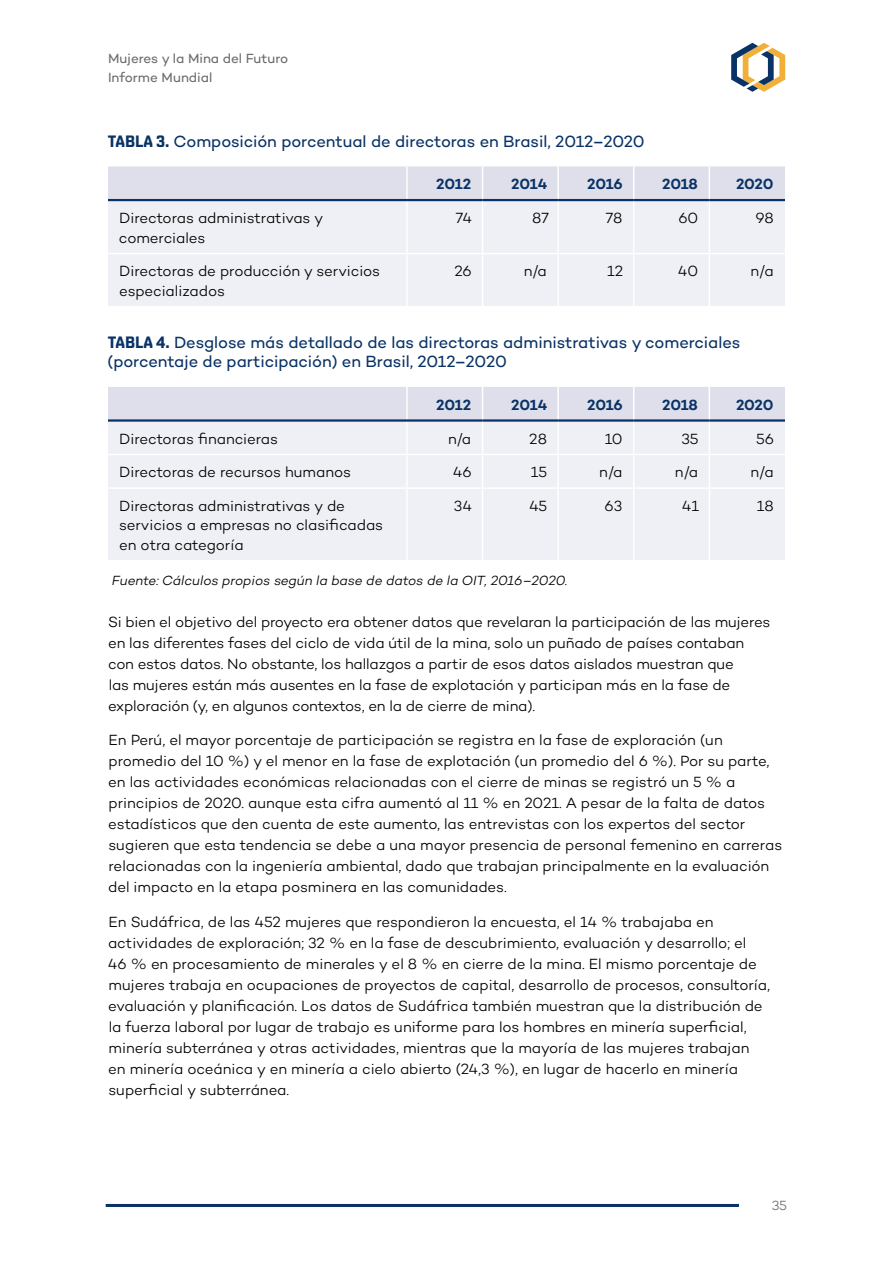
<style>
.page{position:relative;width:893px;height:1263px;background:#fff}
.page>*{position:absolute;margin:0;border:0;box-sizing:border-box;transform-origin:0 0}
.Table_title{font:16.5px/19.5px "Campton";letter-spacing:-.005em;color:#093266}
.Table_text{font:300 15px/21px "Campton";letter-spacing:-.01em;color:#000}
.Table_H1{font:600 15px "Campton";letter-spacing:-.01em;color:#093266}
.Source{font:italic 300 13.5px "Campton";letter-spacing:-.01em;color:#000}
.t1{font:13.5px/19.5px "Campton";color:#696c6d}
.t2{font:300 13.5px "Campton";color:#696c6d}
.s1{font-family:"Shentox";font-weight:700}
</style>
<div class="page">
<svg style="left:731px;top:43px;width:54px;height:49px"></svg>
<hr style="left:106px;top:1204px;width:633px;height:3px;background:#093266">
<div style="left:108px;top:166px;width:677px;height:33px;background:#dedfea"></div>
<div style="left:108px;top:201px;width:677px;height:105px;background:#eff0f5"></div>
<hr style="left:406px;top:166px;width:2px;height:33px;background:#fff">
<hr style="left:482px;top:166px;width:1px;height:33px;background:#fff">
<hr style="left:557px;top:166px;width:2px;height:33px;background:#fff">
<hr style="left:633px;top:166px;width:1px;height:33px;background:#fff">
<hr style="left:709px;top:166px;width:1px;height:33px;background:#fff">
<hr style="left:406px;top:201px;width:2px;height:52px;background:#fff">
<hr style="left:482px;top:201px;width:1px;height:52px;background:#fff">
<hr style="left:557px;top:201px;width:2px;height:52px;background:#fff">
<hr style="left:633px;top:201px;width:1px;height:52px;background:#fff">
<hr style="left:709px;top:201px;width:1px;height:52px;background:#fff">
<hr style="left:108px;top:253px;width:299px;height:1px;background:#fff">
<hr style="left:407px;top:253px;width:76px;height:1px;background:#fff">
<hr style="left:406px;top:254px;width:2px;height:52px;background:#fff">
<hr style="left:483px;top:253px;width:75px;height:1px;background:#fff">
<hr style="left:482px;top:254px;width:1px;height:52px;background:#fff">
<hr style="left:558px;top:253px;width:76px;height:1px;background:#fff">
<hr style="left:557px;top:254px;width:2px;height:52px;background:#fff">
<hr style="left:634px;top:253px;width:75px;height:1px;background:#fff">
<hr style="left:633px;top:254px;width:1px;height:52px;background:#fff">
<hr style="left:709px;top:253px;width:76px;height:1px;background:#fff">
<hr style="left:709px;top:254px;width:1px;height:52px;background:#fff">
<hr style="left:108px;top:199px;width:299px;height:2px;background:#093266">
<hr style="left:407px;top:199px;width:76px;height:2px;background:#093266">
<hr style="left:483px;top:199px;width:75px;height:2px;background:#093266">
<hr style="left:558px;top:199px;width:76px;height:2px;background:#093266">
<hr style="left:634px;top:199px;width:75px;height:2px;background:#093266">
<hr style="left:709px;top:199px;width:76px;height:2px;background:#093266">
<div style="left:108px;top:387px;width:677px;height:32px;background:#dedfea"></div>
<div style="left:108px;top:422px;width:677px;height:138px;background:#eff0f5"></div>
<hr style="left:406px;top:387px;width:2px;height:32px;background:#fff">
<hr style="left:482px;top:387px;width:1px;height:32px;background:#fff">
<hr style="left:557px;top:387px;width:2px;height:32px;background:#fff">
<hr style="left:633px;top:387px;width:1px;height:32px;background:#fff">
<hr style="left:709px;top:387px;width:1px;height:32px;background:#fff">
<hr style="left:406px;top:422px;width:2px;height:32px;background:#fff">
<hr style="left:482px;top:422px;width:1px;height:32px;background:#fff">
<hr style="left:557px;top:422px;width:2px;height:32px;background:#fff">
<hr style="left:633px;top:422px;width:1px;height:32px;background:#fff">
<hr style="left:709px;top:422px;width:1px;height:32px;background:#fff">
<hr style="left:108px;top:454px;width:299px;height:1px;background:#fff">
<hr style="left:407px;top:454px;width:76px;height:1px;background:#fff">
<hr style="left:406px;top:455px;width:2px;height:32px;background:#fff">
<hr style="left:483px;top:454px;width:75px;height:1px;background:#fff">
<hr style="left:482px;top:455px;width:1px;height:32px;background:#fff">
<hr style="left:558px;top:454px;width:76px;height:1px;background:#fff">
<hr style="left:557px;top:455px;width:2px;height:32px;background:#fff">
<hr style="left:634px;top:454px;width:75px;height:1px;background:#fff">
<hr style="left:633px;top:455px;width:1px;height:32px;background:#fff">
<hr style="left:709px;top:454px;width:76px;height:1px;background:#fff">
<hr style="left:709px;top:455px;width:1px;height:32px;background:#fff">
<hr style="left:108px;top:487px;width:299px;height:2px;background:#fff">
<hr style="left:407px;top:487px;width:76px;height:2px;background:#fff">
<hr style="left:406px;top:489px;width:2px;height:71px;background:#fff">
<hr style="left:483px;top:487px;width:75px;height:2px;background:#fff">
<hr style="left:482px;top:489px;width:1px;height:71px;background:#fff">
<hr style="left:558px;top:487px;width:76px;height:2px;background:#fff">
<hr style="left:557px;top:489px;width:2px;height:71px;background:#fff">
<hr style="left:634px;top:487px;width:75px;height:2px;background:#fff">
<hr style="left:633px;top:489px;width:1px;height:71px;background:#fff">
<hr style="left:709px;top:487px;width:76px;height:2px;background:#fff">
<hr style="left:709px;top:489px;width:1px;height:71px;background:#fff">
<hr style="left:108px;top:419px;width:299px;height:3px;background:#093266">
<hr style="left:407px;top:419px;width:76px;height:3px;background:#093266">
<hr style="left:483px;top:419px;width:75px;height:3px;background:#093266">
<hr style="left:558px;top:419px;width:76px;height:3px;background:#093266">
<hr style="left:634px;top:419px;width:75px;height:3px;background:#093266">
<hr style="left:709px;top:419px;width:76px;height:3px;background:#093266">
<p class="t1" style="left:108px;top:48px;width:182px">Mujeres y la Mina del Futuro<br>Informe Mundial</p>
<p class="Table_title" style="left:108px;top:131px;width:539px"><span class="s1">TABLA 3.</span> Composición porcentual de directoras en Brasil, 2012–2020</p>
<p class="Table_H1" style="left:436px;top:175px;width:36px">2012</p>
<p class="Table_H1" style="left:511px;top:175px;width:38px">2014</p>
<p class="Table_H1" style="left:587px;top:175px;width:37px">2016</p>
<p class="Table_H1" style="left:662px;top:175px;width:37px">2018</p>
<p class="Table_H1" style="left:736px;top:175px;width:39px">2020</p>
<p class="Table_text" style="left:119px;top:208px;width:206px;line-height:19.5px">Directoras administrativas y comerciales</p>
<p class="Table_text" style="left:456px;top:207px;width:18px">74</p>
<p class="Table_text" style="left:532px;top:207px;width:18px">87</p>
<p class="Table_text" style="left:606px;top:207px;width:18px">78</p>
<p class="Table_text" style="left:678px;top:207px;width:21px">60</p>
<p class="Table_text" style="left:755px;top:207px;width:20px">98</p>
<p class="Table_text" style="left:119px;top:261px;width:263px;line-height:19.5px">Directoras de producción y servicios especializados</p>
<p class="Table_text" style="left:454px;top:260px;width:19px">26</p>
<p class="Table_text" style="left:524px;top:260px;width:25px">n/a</p>
<p class="Table_text" style="left:607px;top:260px;width:17px">12</p>
<p class="Table_text" style="left:678px;top:260px;width:22px">40</p>
<p class="Table_text" style="left:750px;top:260px;width:25px">n/a</p>
<p class="Table_title" style="left:108px;top:332px;width:634px"><span class="s1">TABLA 4.</span> Desglose más detallado de las directoras administrativas y comerciales (porcentaje de participación) en Brasil, 2012–2020</p>
<p class="Table_H1" style="left:436px;top:395px;width:36px">2012</p>
<p class="Table_H1" style="left:511px;top:395px;width:38px">2014</p>
<p class="Table_H1" style="left:587px;top:395px;width:37px">2016</p>
<p class="Table_H1" style="left:662px;top:395px;width:37px">2018</p>
<p class="Table_H1" style="left:736px;top:395px;width:39px">2020</p>
<p class="Table_text" style="left:119px;top:428px;width:160px">Directoras financieras</p>
<p class="Table_text" style="left:448px;top:428px;width:25px">n/a</p>
<p class="Table_text" style="left:529px;top:428px;width:19px">28</p>
<p class="Table_text" style="left:605px;top:428px;width:19px">10</p>
<p class="Table_text" style="left:681px;top:428px;width:19px">35</p>
<p class="Table_text" style="left:756px;top:428px;width:19px">56</p>
<p class="Table_text" style="left:119px;top:461px;width:233px">Directoras de recursos humanos</p>
<p class="Table_text" style="left:453px;top:461px;width:20px">46</p>
<p class="Table_text" style="left:531px;top:461px;width:18px">15</p>
<p class="Table_text" style="left:599px;top:461px;width:25px">n/a</p>
<p class="Table_text" style="left:675px;top:461px;width:25px">n/a</p>
<p class="Table_text" style="left:750px;top:461px;width:25px">n/a</p>
<p class="Table_text" style="left:119px;top:496px;width:266px;line-height:19.5px">Directoras administrativas y de servicios a empresas no clasificadas en otra categoría</p>
<p class="Table_text" style="left:454px;top:495px;width:20px">34</p>
<p class="Table_text" style="left:529px;top:495px;width:20px">45</p>
<p class="Table_text" style="left:605px;top:495px;width:19px">63</p>
<p class="Table_text" style="left:682px;top:495px;width:19px">41</p>
<p class="Table_text" style="left:757px;top:495px;width:18px">18</p>
<p class="Source" style="left:112px;top:572px;width:457px">Fuente: Cálculos propios según la base de datos de la OIT, 2016–2020.</p>
<p class="Table_text" style="left:108px;top:611px;width:664px">Si bien el objetivo del proyecto era obtener datos que revelaran la participación de las mujeres en las diferentes fases del ciclo de vida útil de la mina, solo un puñado de países contaban con estos datos. No obstante, los hallazgos a partir de esos datos aislados muestran que<br>las mujeres están más ausentes en la fase de explotación y participan más en la fase de exploración (y, en algunos contextos, en la de cierre de mina).</p>
<p class="Table_text" style="left:108px;top:729px;width:676px">En Perú, el mayor porcentaje de participación se registra en la fase de exploración (un promedio del 10 %) y el menor en la fase de explotación (un promedio del 6 %). Por su parte, en las actividades económicas relacionadas con el cierre de minas se registró un 5 % a principios de 2020. aunque esta cifra aumentó al 11 % en 2021. A pesar de la falta de datos estadísticos que den cuenta de este aumento, las entrevistas con los expertos del sector sugieren que esta tendencia se debe a una mayor presencia de personal femenino en carreras relacionadas con la ingeniería ambiental, dado que trabajan principalmente en la evaluación del impacto en la etapa posminera en las comunidades.</p>
<p class="Table_text" style="left:108px;top:911px;width:664px">En Sudáfrica, de las 452 mujeres que respondieron la encuesta, el 14 % trabajaba en actividades de exploración; 32 % en la fase de descubrimiento, evaluación y desarrollo; el<br>46 % en procesamiento de minerales y el 8 % en cierre de la mina. El mismo porcentaje de mujeres trabaja en ocupaciones de proyectos de capital, desarrollo de procesos, consultoría, evaluación y planificación. Los datos de Sudáfrica también muestran que la distribución de la fuerza laboral por lugar de trabajo es uniforme para los hombres en minería superficial, minería subterránea y otras actividades, mientras que la mayoría de las mujeres trabajan<br>en minería oceánica y en minería a cielo abierto (24,3 %), en lugar de hacerlo en minería superficial y subterránea.</p>
<p class="t2" style="left:772px;top:1197px;width:17px">35</p>
</div>
